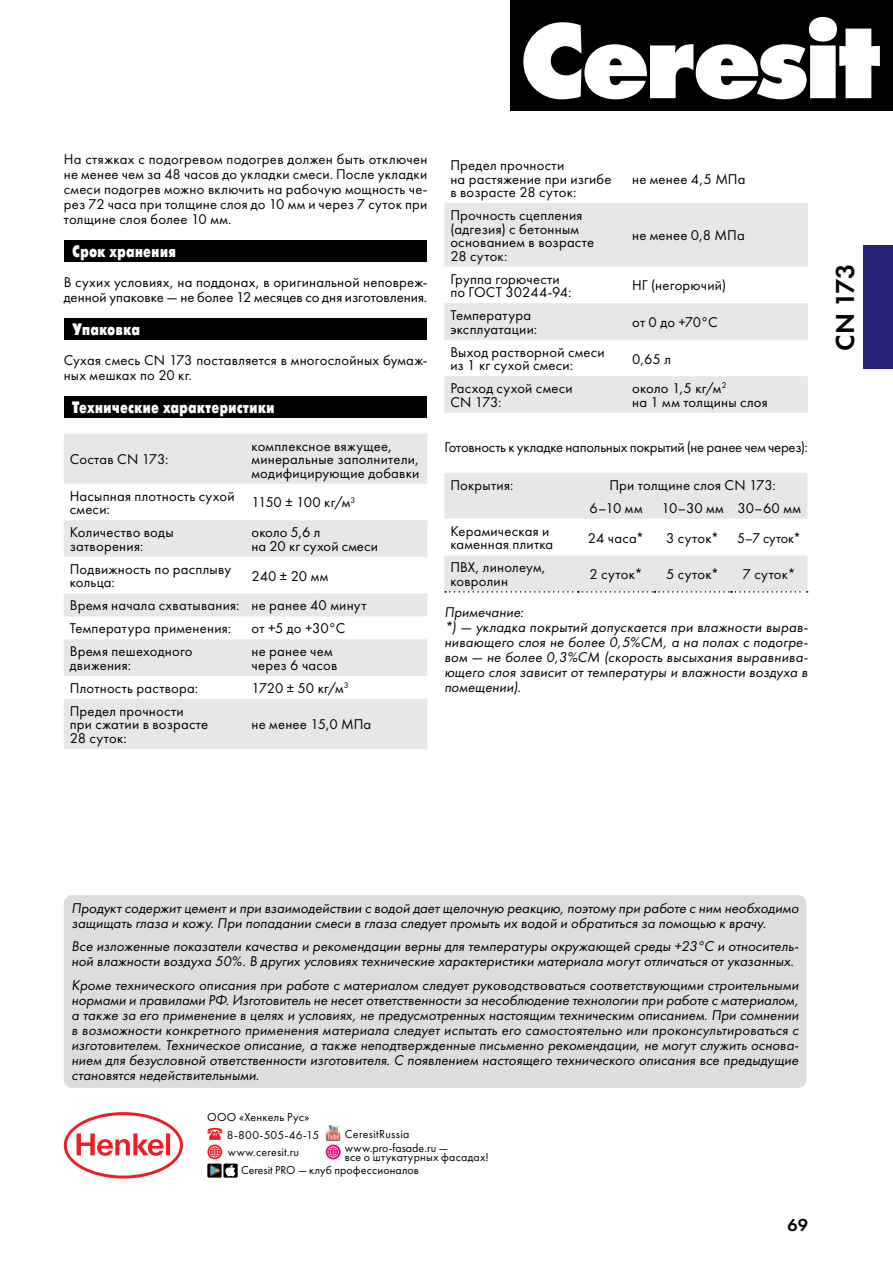
<style>
.page{position:relative;width:893px;height:1263px;background:#fff}
.page>*{position:absolute;margin:0;border:0;box-sizing:border-box;transform-origin:0 0}
.t1{font:27px "Futura New Demi";color:#000}
.t2{font:18px "Futura New Demi";color:#000}
.t3{font:16.5px "Futura Futuris Cond Extra Bold C";color:#fff}
.t4{font:14.7px/13.5px "Futura Book C";letter-spacing:.015em;color:#000}
.t5{font:italic 14.7px/15px "Futura Book C";letter-spacing:.005em;color:#000}
.t6{font:14.7px "Futura Book C";letter-spacing:-.015em;color:#000}
.t7{font:14.7px "Futura Book C";letter-spacing:-.025em;color:#000}
.t8{font:12px/18px "Futura Book C";letter-spacing:.015em;color:#000}
</style>
<div class="page">
<svg style="left:64px;top:1112px;width:119px;height:66px"></svg>
<div style="left:510px;top:0;width:383px;height:111px;background:#000"></div>
<svg style="left:523px;top:17px;width:357px;height:82px"></svg>
<img style="left:325px;top:1125px;width:16px;height:16px">
<img style="left:207px;top:1163px;width:15px;height:14px">
<svg style="left:223px;top:1163px;width:15px;height:14px"></svg>
<svg style="left:207px;top:1128px;width:15px;height:12px"></svg>
<svg style="left:207px;top:1144px;width:15px;height:15px"></svg>
<svg style="left:209px;top:1146px;width:11px;height:11px"></svg>
<svg style="left:326px;top:1144px;width:15px;height:15px"></svg>
<svg style="left:328px;top:1146px;width:11px;height:11px"></svg>
<div style="left:64px;top:240px;width:363px;height:22px;background:#000"></div>
<div style="left:64px;top:318px;width:363px;height:22px;background:#000"></div>
<div style="left:64px;top:396px;width:363px;height:22px;background:#000"></div>
<svg style="left:64px;top:434px;width:363px;height:315px;fill:#e6e7e8"></svg>
<svg style="left:444px;top:203px;width:364px;height:210px;fill:#e6e7e8"></svg>
<svg style="left:444px;top:473px;width:364px;height:120px"></svg>
<div style="left:864px;top:245px;width:29px;height:123px;background:#252379"></div>
<div style="left:64px;top:895px;width:742px;height:193px;background:#dcddde;border-radius:9px"></div>
<p class="t4" style="left:64px;top:152px;width:365px;line-height:15px;text-align:justify">На стяжках с подогревом подогрев должен быть отключен не менее чем за 48 часов до укладки смеси. После укладки смеси подогрев можно включить на рабочую мощность че&shy;рез 72 часа при толщине слоя до 10 мм и через 7 суток при толщине слоя более 10 мм.</p>
<p class="t3" style="left:72px;top:242px;width:105px">Срок хранения</p>
<p class="t4" style="left:64px;top:275px;width:365px;line-height:15px">В сухих условиях, на поддонах, в оригинальной неповреж&shy;денной упаковке — не более 12 месяцев со дня изготовления.</p>
<p class="t3" style="left:72px;top:320px;width:69px">Упаковка</p>
<p class="t4" style="left:64px;top:353px;width:365px;line-height:15px">Сухая смесь CN 173 поставляется в многослойных бумаж&shy;ных мешках по 20 кг.</p>
<p class="t3" style="left:72px;top:398px;width:204px">Технические характеристики</p>
<p class="t4" style="left:70px;top:453px;width:100px">Состав CN 173:</p>
<p class="t4" style="left:252px;top:439px;width:169px">комплексное вяжущее, минеральные заполнители, модифицирующие добавки</p>
<p class="t4" style="left:70px;top:489px;width:166px">Насыпная плотность сухой смеси:</p>
<p class="t7" style="left:252px;top:494px;width:105px">1150 ± 100 кг/м<sup>3</sup></p>
<p class="t4" style="left:70px;top:526px;width:105px">Количество воды затворения:</p>
<p class="t4" style="left:252px;top:526px;width:128px">около 5,6 л<br>на 20 кг сухой смеси</p>
<p class="t4" style="left:70px;top:562px;width:163px">Подвижность по расплыву кольца:</p>
<p class="t4" style="left:70px;top:561px;width:298px;line-height:29.8px;text-indent:182px">240 ± 20 мм<br>Время начала схватывания: не ранее 40 минут</p>
<p class="t4" style="left:70px;top:622px;width:163px">Температура применения:</p>
<p class="t4" style="left:252px;top:622px;width:95px">от +5 до +30°C</p>
<p class="t4" style="left:70px;top:645px;width:124px">Время пешеходного движения:</p>
<p class="t4" style="left:252px;top:645px;width:87px">не ранее чем через 6 часов</p>
<p class="t4" style="left:70px;top:681px;width:130px">Плотность раствора:</p>
<p class="t4" style="left:252px;top:681px;width:99px">1720 ± 50 кг/м<sup>3</sup></p>
<p class="t4" style="left:70px;top:704px;width:140px">Предел прочности при сжатии в возрасте<br>28 суток:</p>
<p class="t4" style="left:252px;top:718px;width:121px">не менее 15,0 МПа</p>
<p class="t4" style="left:450px;top:159px;width:163px">Предел прочности<br>на растяжение при изгибе в возрасте 28 суток:</p>
<p class="t4" style="left:450px;top:209px;width:145px">Прочность сцепления (адгезия) с бетонным основанием в возрасте<br>28 суток:</p>
<p class="t4" style="left:632px;top:172px;width:115px">не менее 4,5 МПа</p>
<p class="t4" style="left:632px;top:229px;width:114px">не менее 0,8 МПа</p>
<p class="t4" style="left:450px;top:272px;width:123px">Группа горючести по ГОСТ 30244-94:</p>
<p class="t4" style="left:632px;top:279px;width:95px">НГ (негорючий)</p>
<p class="t4" style="left:450px;top:309px;width:88px">Температура эксплуатации:</p>
<p class="t4" style="left:632px;top:316px;width:87px">от 0 до +70°C</p>
<p class="t4" style="left:450px;top:345px;width:156px">Выход растворной смеси из 1 кг сухой смеси:</p>
<p class="t4" style="left:632px;top:352px;width:40px">0,65 л</p>
<p class="t4" style="left:450px;top:382px;width:124px">Расход сухой смеси<br>CN 173:</p>
<p class="t4" style="left:632px;top:382px;width:137px">около 1,5 кг/м<sup>2<br></sup>на 1 мм толщины слоя</p>
<p class="t6" style="left:444px;top:439px;width:365px">Готовность к укладке напольных покрытий (не ранее чем через):</p>
<p class="t4" style="left:450px;top:478px;width:65px">Покрытия:</p>
<p class="t4" style="left:590px;top:474px;width:188px;line-height:23px;text-indent:20px">При толщине слоя CN 173:<br>6–10 мм</p>
<p class="t4" style="left:661px;top:501px;width:141px">10–30 мм 30–60 мм</p>
<p class="t4" style="left:450px;top:524px;width:104px">Керамическая и каменная плитка</p>
<p class="t4" style="left:588px;top:531px;width:58px">24 часа*</p>
<p class="t4" style="left:666px;top:531px;width:137px">3 суток* 5–7 суток*</p>
<p class="t4" style="left:450px;top:561px;width:97px">ПВХ, линолеум, ковролин</p>
<p class="t4" style="left:589px;top:568px;width:55px">2 суток*</p>
<p class="t4" style="left:666px;top:568px;width:55px">5 суток*</p>
<p class="t4" style="left:743px;top:568px;width:55px">7 суток*</p>
<p class="t5" style="left:444px;top:604px;width:365px">Примечание:<br>*) — укладка покрытий допускается при влажности вырав&shy;нивающего слоя не более 0,5%CM, а на полах с подогре&shy;вом — не более 0,3%CM (скорость высыхания выравнива&shy;ющего слоя зависит от температуры и влажности воздуха в помещении).</p>
<h1 class="t1" style="left:828px;top:351px;width:89px;rotate:-90deg">CN 173</h1>
<p class="t5" style="left:72px;top:901px;width:729px">Продукт содержит цемент и при взаимодействии с водой дает щелочную реакцию, поэтому при работе с ним необходимо защищать глаза и кожу. При попадании смеси в глаза следует промыть их водой и обратиться за помощью к врачу.</p>
<p class="t5" style="left:72px;top:939px;width:729px">Все изложенные показатели качества и рекомендации верны для температуры окружающей среды +23°C и относитель&shy;ной влажности воздуха 50%. В других условиях технические характеристики материала могут отличаться от указанных.</p>
<p class="t5" style="left:72px;top:978px;width:729px;text-align:justify">Кроме технического описания при работе с материалом следует руководствоваться соответствующими строительными нормами и правилами РФ. Изготовитель не несет ответственности за несоблюдение технологии при работе с материалом, а также за его применение в целях и условиях, не предусмотренных настоящим техническим описанием. При сомнении в возможности конкретного применения материала следует испытать его самостоятельно или проконсультироваться с изготовителем. Техническое описание, а также неподтвержденные письменно рекомендации, не могут служить основа&shy;нием для безусловной ответственности изготовителя. С появлением настоящего технического описания все предыдущие становятся недействительными.</p>
<p class="t8" style="left:227px;top:1108px;width:94px;text-indent:-20px">ООО «Хенкель Рус»<br>8-800-505-46-15</p>
<p class="t8" style="left:345px;top:1125px;width:66px">CeresitRussia</p>
<p class="t8" style="left:228px;top:1143px;width:73px">www.ceresit.ru</p>
<p class="t8" style="left:345px;top:1143px;width:146px;line-height:9.4px">www.pro-fasade.ru —<br>все о штукатурных фасадах!</p>
<p class="t8" style="left:241px;top:1162px;width:179px">Ceresit PRO — клуб профессионалов</p>
<p class="t2" style="left:787px;top:1214px;width:22px">69</p>
</div>
